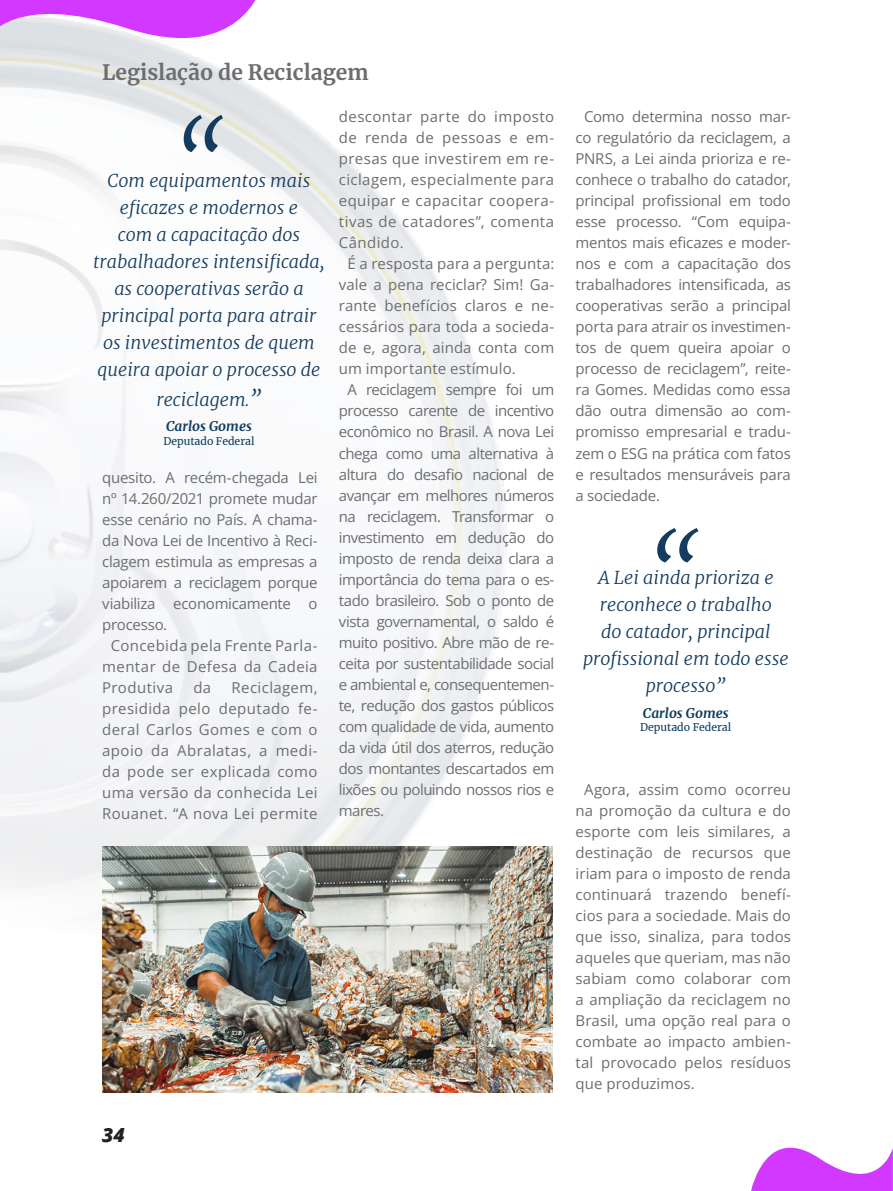
<style>
.page{position:relative;width:893px;height:1191px;background:#fff}
.page>*{position:absolute;margin:0;border:0;box-sizing:border-box;transform-origin:0 0}
.Titulo{font:700 21px "Merriweather";color:#6c6d70}
.t1{font:italic 800 19.5px "Open Sans";color:#231f20}
.t2{font:italic 300 17.85px/27px "Merriweather";color:#143c5f;text-align:center}
.Editorial_Text{font:15px/21px "Open Sans";letter-spacing:.005em;color:#6c6d70;text-align:justify}
.t3{font:italic 700 13.5px "Merriweather";color:#0d3c5e}
.t4{font:10.5px "Merriweather";color:#0d3c5e}
.s1{font-size:20.85px}
</style>
<div class="page">
<img style="left:0;top:65px;width:507px;height:824px">
<img style="left:102px;top:846px;width:451px;height:246px">
<svg style="left:184px;top:115px;width:39px;height:37px"></svg>
<svg style="left:657px;top:528px;width:41px;height:34px"></svg>
<svg style="left:0;top:0;width:256px;height:65px"></svg>
<svg style="left:751px;top:1147px;width:142px;height:44px"></svg>
<p class="Titulo" style="left:102px;top:58px;width:268px">Legislação de Reciclagem</p>
<p class="t2" style="left:93px;top:166px;width:233px">Com equipamentos mais eficazes e modernos e<br>com a capacitação dos trabalhadores intensificada, as cooperativas serão a principal porta para atrair os investimentos de quem queira apoiar o processo de</p>
<p class="t2" style="left:156px;top:385px;width:107px">reciclagem.<span class="s1">”</span></p>
<p class="t3" style="left:166px;top:417px;width:87px">Carlos Gomes</p>
<p class="t4" style="left:163px;top:433px;width:93px">Deputado Federal</p>
<p class="Editorial_Text" style="left:102px;top:466px;width:217px">quesito. A recém-chegada Lei nº 14.260/2021 promete mudar esse cenário no País. A chama&shy;da Nova Lei de Incentivo à Reci&shy;clagem estimula as empresas a apoiarem a reciclagem porque viabiliza economicamente o processo.</p>
<p class="Editorial_Text" style="left:102px;top:634px;width:217px;text-indent:9px">Concebida pela Frente Parla&shy;mentar de Defesa da Cadeia Produtiva</p>
<p class="Editorial_Text" style="left:102px;top:676px;width:217px;text-indent:129px">Reciclagem, presidida pelo deputado fe&shy;deral Carlos Gomes e com o apoio da Abralatas, a medi&shy;da pode ser explicada como uma versão da conhecida Lei Rouanet. “A nova Lei permite</p>
<p class="Editorial_Text" style="left:193px;top:676px;width:19px">da</p>
<p class="Editorial_Text" style="left:339px;top:106px;width:217px">descontar parte do imposto de renda de pessoas e em&shy;presas que investirem em re&shy;ciclagem, especialmente para equipar e capacitar coopera&shy;tivas de catadores”, comenta Cândido.</p>
<p class="Editorial_Text" style="left:339px;top:253px;width:217px;text-indent:9px">É a resposta para a pergunta: vale a pena reciclar? Sim! Ga&shy;rante benefícios claros e ne&shy;cessários para toda a socieda&shy;de e, agora, ainda conta com um importante estímulo.</p>
<p class="Editorial_Text" style="left:339px;top:379px;width:217px;text-indent:9px">A reciclagem sempre foi um processo carente de incentivo econômico no Brasil. A nova Lei chega como uma alternativa à altura do desafio nacional de avançar em melhores números na reciclagem. Transformar o investimento em dedução do imposto de renda deixa clara a importância do tema para o es&shy;tado brasileiro. Sob o ponto de vista governamental, o saldo é muito positivo. Abre mão de re&shy;ceita por sustentabilidade social e ambiental e, consequentemen&shy;te, redução dos gastos públicos com qualidade de vida, aumento da vida útil dos aterros, redução dos montantes descartados em lixões ou poluindo nossos rios e mares.</p>
<h2 class="t1" style="left:102px;top:1120px;width:24px">34</h2>
<p class="Editorial_Text" style="left:575px;top:106px;width:217px;text-indent:9px">Como determina nosso mar&shy;co regulatório da reciclagem, a PNRS, a Lei ainda prioriza e re&shy;conhece o trabalho do catador, principal profissional em todo esse processo. “Com equipa&shy;mentos mais eficazes e moder&shy;nos e com a capacitação dos trabalhadores intensificada, as cooperativas serão a principal porta para atrair os investimen&shy;tos de quem queira apoiar o processo de reciclagem”, reite&shy;ra Gomes. Medidas como essa dão outra dimensão ao com&shy;promisso empresarial e tradu&shy;zem o ESG na prática com fatos e resultados mensuráveis para a sociedade.</p>
<p class="t2" style="left:583px;top:563px;width:207px">A Lei ainda prioriza e reconhece o trabalho<br>do catador, principal profissional em todo esse processo”</p>
<p class="t3" style="left:643px;top:703px;width:87px">Carlos Gomes</p>
<p class="t4" style="left:640px;top:720px;width:93px">Deputado Federal</p>
<p class="Editorial_Text" style="left:575px;top:778px;width:217px;text-indent:9px">Agora, assim como ocorreu na promoção da cultura e do esporte com leis similares, a destinação de recursos que iriam para o imposto de renda continuará trazendo benefí&shy;cios para a sociedade. Mais do que isso, sinaliza, para todos aqueles que queriam, mas não sabiam como colaborar com a ampliação da reciclagem no Brasil, uma opção real para o combate ao impacto ambien&shy;tal provocado pelos resíduos que produzimos.</p>
</div>
